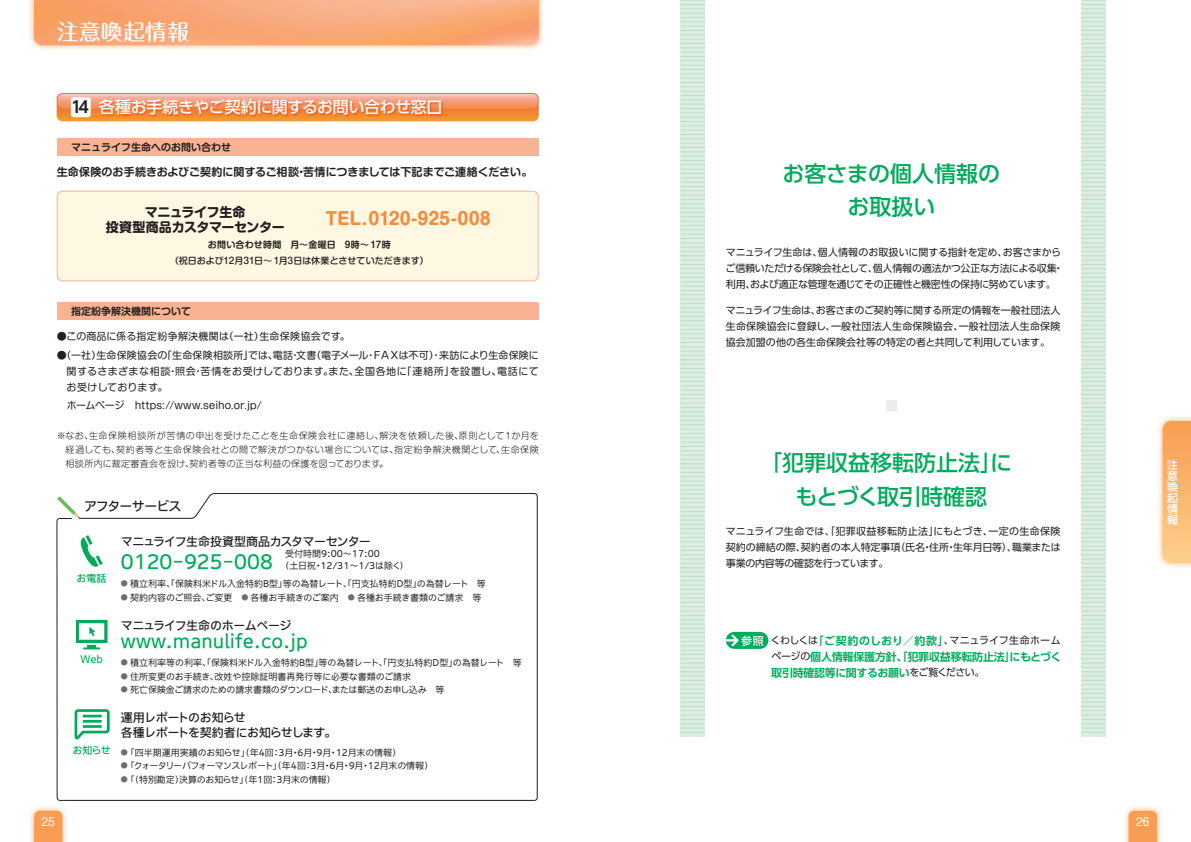
<style>
.page{position:relative;width:1191px;height:842px;background:#fff}
.page>*{position:absolute;margin:0;border:0;box-sizing:border-box;transform-origin:0 0}
.t1{font:500 22px/33px "UD Shin Go Pro";color:#00ab5b;text-align:center}
.t2{font:500 22px "UD Shin Go Pro";letter-spacing:-.03em;color:#00ab5b}
.t3{font:500 22px "Maru Fo Pro";letter-spacing:.01em;color:#fff}
.t4{font:500 19.2px "Iwa UCDA Goth Std";color:#00ab5b}
.t5{font:500 18.1px "Iwa UCDA Goth Std";color:#00ab5b}
.t6{font:700 17px "Shin M Go Pro";letter-spacing:-.01em;color:#f58b3c}
.t7{font:500 16px "UD Shin Go Pro";letter-spacing:-.02em;color:#fff}
.t8{font:700 13px/15px "Shin M Go Pro";letter-spacing:-.03em;color:#231f20;text-align:center}
.t9{font:500 13px "Iwa UCDA Goth Std";letter-spacing:-.07em;color:#231f20}
.t10{font:500 12px/15px "Iwa UCDA Goth Std";letter-spacing:-.045em;color:#231f20}
.t11{font:700 11px/16px "UD Shin Go Pro De";letter-spacing:-.025em;color:#00ab5b}
.t12{font:700 11px "Shin M Go Pro De";letter-spacing:-.005em;color:#231f20}
.t13{font:500 11px/11px "Shin M Go Pro";color:#fff;text-align:justify}
.t14{font:11px "Shin M Go Pro";color:#fff}
.t15{font:500 11px "UD Shin Go Pro";color:#fff}
.t16{font:10px/16px "UD Shin Go Pro";letter-spacing:-.02em;color:#231f20;text-align:justify}
.t17{font:10px/16px "Shin M Go Pro";letter-spacing:.025em;color:#231f20;text-align:justify}
.t18{font:10px "Shin M Go Pro";letter-spacing:-.005em;color:#231f20}
.t19{font:700 10px "Shin M Go Pro De";color:#231f20}
.t20{font:500 10px "Iwa UCDA Goth Std";color:#00ab5b}
.t21{font:100 9px/12px "Iwa UCDA Goth Std";letter-spacing:-.01em;color:#231f20}
.t22{font:300 9px/14.2px "Shin M Go Pro";letter-spacing:.03em;color:#231f20;text-align:justify}
.t23{font:100 9px "Iwa UCDA Goth Std";letter-spacing:-.04em;color:#231f20}
.t24{font:500 9px "Shin M Go Pro";color:#231f20}
.t25{font:700 9px "Shin M Go Pro De";letter-spacing:.025em;color:#231f20}
.s1{font-family:"UD Shin Go Pro De";font-weight:700;color:#231f20}
.s2{font-size:7px;color:#6c6d70}
.s3{font-family:"UD Shin Go Pro De";font-weight:700;font-size:11px;color:#00ab5b}
.s4{font-family:"UD Shin Go Pro";font-weight:400;font-size:10px;color:#231f20}
</style>
<div class="page">
<div style="left:28px;top:804px;width:41px;height:38px;background:#f89d53;opacity:.75"></div>
<svg style="left:34px;top:811px;width:28px;height:31px"></svg>
<div style="left:1122px;top:804px;width:41px;height:38px;background:#f89d53;opacity:.75"></div>
<svg style="left:1128px;top:811px;width:29px;height:31px"></svg>
<div style="left:1156px;top:415px;width:35px;height:154px;background:#f89d53;opacity:.75"></div>
<svg style="left:1162px;top:421px;width:29px;height:142px;background:#fab771"></svg>
<svg style="left:57px;top:93px;width:482px;height:28px;background:#f49e67"></svg>
<svg style="left:99px;top:99px;width:344px;height:18px;background:#f17d41"></svg>
<div style="left:71px;top:97px;width:20px;height:20px;background:#fff;border-radius:3px"></div>
<div style="left:57px;top:138px;width:481px;height:18px;background:#f9b392"></div>
<div style="left:57px;top:302px;width:481px;height:18px;background:#f9b392"></div>
<div style="left:57px;top:191px;width:481px;height:90px;background:#fef8e2;border-radius:6px"></div>
<div style="left:57px;top:191px;width:482px;height:90px;border:1px solid #f9b392;border-radius:6px"></div>
<div style="left:28px;top:0;width:517px;height:52px;background:#f89d53;opacity:.75"></div>
<img style="left:34px;top:0;width:505px;height:45px">
<div style="left:726px;top:632px;width:42px;height:17px;background:#00ab5b;border-radius:9px"></div>
<svg style="left:726px;top:634px;width:12px;height:12px"></svg>
<div style="left:886px;top:400px;width:11px;height:11px;background:#e9ebec"></div>
<svg style="left:680px;top:0;width:25px;height:733px;background:#d4ead9"></svg>
<svg style="left:1081px;top:0;width:25px;height:733px;background:#d4ead9"></svg>
<svg style="left:57px;top:493px;width:480px;height:308px"></svg>
<svg style="left:57px;top:496px;width:22px;height:22px"></svg>
<svg style="left:77px;top:535px;width:26px;height:34px"></svg>
<svg style="left:76px;top:620px;width:31px;height:29px"></svg>
<svg style="left:73px;top:708px;width:38px;height:30px"></svg>
<h1 class="t3" style="left:57px;top:14px;width:134px">注意喚起情報</h1>
<h3 class="t7" style="left:71px;top:94px;width:373px"><span class="s1">14</span> 各種お手続きやご契約に関するお問い合わせ窓口</h3>
<p class="t19" style="left:71px;top:139px;width:161px">マニュライフ生命へのお問い合わせ</p>
<p class="t12" style="left:57px;top:163px;width:477px">生命保険のお手続きおよびご契約に関するご相談・苦情につきましては下記までご連絡ください。</p>
<h3 class="t8" style="left:106px;top:203px;width:180px">マニュライフ生命<br>投資型商品カスタマーセンター</h3>
<p class="t25" style="left:208px;top:237px;width:184px">お問い合わせ時間　月～金曜日 9時～ 17時</p>
<p class="t24" style="left:170px;top:253px;width:260px">（祝日および12月31日～ 1月3日は休業とさせていただきます）</p>
<h3 class="t6" style="left:325px;top:205px;width:167px">TEL.0120-925-008</h3>
<p class="t19" style="left:71px;top:303px;width:121px">指定紛争解決機関について</p>
<p class="t17" style="left:57px;top:327px;width:295px">●この商品に係る指定紛争解決機関は（一社）生命保険協会です。</p>
<p class="t17" style="left:67px;top:346px;width:473px;text-indent:-10px">●（一社）生命保険協会の「生命保険相談所」では、電話・文書（電子メール・ＦＡＸは不可）・来訪により生命保険に関するさまざまな相談・照会・苦情をお受けしております。また、全国各地に「連絡所」を設置し、電話にてお受けしております。</p>
<p class="t18" style="left:67px;top:397px;width:196px">ホームページ　https://www.seiho.or.jp/</p>
<p class="t22" style="left:65px;top:427px;width:475px;text-indent:-9px">※なお、生命保険相談所が苦情の申出を受けたことを生命保険会社に連絡し、解決を依頼した後、原則として１か月を経過しても、契約者等と生命保険会社との間で解決がつかない場合については、指定紛争解決機関として、生命保険相談所内に裁定審査会を設け、契約者等の正当な利益の保護を図っております。</p>
<h3 class="t9" style="left:84px;top:497px;width:99px">アフターサービス</h3>
<p class="t20" style="left:77px;top:571px;width:31px">お電話</p>
<p class="t20" style="left:80px;top:652px;width:24px">Web</p>
<p class="t20" style="left:72px;top:743px;width:40px">お知らせ</p>
<p class="t10" style="left:121px;top:533px;width:252px">マニュライフ生命投資型商品カスタマーセンター</p>
<h2 class="t4" style="left:121px;top:547px;width:153px">0120-925-008</h2>
<p class="t21" style="left:280px;top:547px;width:130px;text-indent:4px">受付時間9:00～17:00<br>（土日祝・12/31～1/3は除く）</p>
<p class="t21" style="left:121px;top:577px;width:366px"><span class="s2">●</span> 積立利率、「保険料米ドル入金特約B型」等の為替レート、「円支払特約D型」の為替レート　等</p>
<p class="t21" style="left:121px;top:591px;width:362px"><span class="s2">●</span> 契約内容のご照会、ご変更　<span class="s2">●</span> 各種お手続きのご案内　<span class="s2">●</span> 各種お手続き書類のご請求　等</p>
<p class="t10" style="left:121px;top:618px;width:172px">マニュライフ生命のホームページ</p>
<h3 class="t5" style="left:121px;top:628px;width:188px">www.manulife.co.jp</h3>
<p class="t21" style="left:121px;top:656px;width:402px"><span class="s2">●</span> 積立利率等の利率、「保険料米ドル入金特約B型」等の為替レート、「円支払特約D型」の為替レート　等</p>
<p class="t21" style="left:121px;top:670px;width:291px"><span class="s2">●</span> 住所変更のお手続き、改姓や控除証明書再発行等に必要な書類のご請求</p>
<p class="t21" style="left:121px;top:683px;width:325px"><span class="s2">●</span> 死亡保険金ご請求のための請求書類のダウンロード、または郵送のお申し込み　等</p>
<p class="t10" style="left:121px;top:709px;width:217px">運用レポートのお知らせ<br>各種レポートを契約者にお知らせします。</p>
<p class="t21" style="left:121px;top:746px;width:282px"><span class="s2">●</span>「四半期運用実績のお知らせ」（年4回：3月・6月・9月・12月末の情報）</p>
<p class="t23" style="left:121px;top:759px;width:314px"><span class="s2">●</span>「クォータリーパフォーマンスレポート」（年4回：3月・6月・9月・12月末の情報）</p>
<p class="t21" style="left:121px;top:773px;width:216px"><span class="s2">●</span>「（特別勘定）決算のお知らせ」（年1回：3月末の情報）</p>
<h1 class="t1" style="left:782px;top:157px;width:219px">お客さまの個人情報のお取扱い</h1>
<p class="t16" style="left:725px;top:243px;width:339px;text-align:left">マニュライフ生命は、個人情報のお取扱いに関する指針を定め、お客さまからご信頼いただける保険会社として、個人情報の適法かつ公正な方法による収集・利用、および適正な管理を通じてその正確性と機密性の保持に努めています。</p>
<p class="t16" style="left:726px;top:301px;width:336px">マニュライフ生命は、お客さまのご契約等に関する所定の情報を一般社団法人生命保険協会に登録し、一般社団法人生命保険協会、一般社団法人生命保険協会加盟の他の各生命保険会社等の特定の者と共同して利用しています。</p>
<h1 class="t1" style="left:760px;top:446px;width:253px">「犯罪収益移転防止法」に</h1>
<h1 class="t2" style="left:795px;top:478px;width:193px">もとづく取引時確認</h1>
<p class="t16" style="left:726px;top:522px;width:336px">マニュライフ生命では、「犯罪収益移転防止法」にもとづき、一定の生命保険契約の締結の際、契約者の本人特定事項（氏名・住所・生年月日等）、職業または事業の内容等の確認を行っています。</p>
<p class="t15" style="left:741px;top:632px;width:24px">参照</p>
<p class="t16" style="left:770px;top:632px;width:292px">くわしくは<span class="s3">「ご契約のしおり／約款」</span>、マニュライフ生命ホーム</p>
<p class="t11" style="left:771px;top:648px;width:291px"><span class="s4">ページの</span>個人情報保護方針、「犯罪収益移転防止法」にもとづく取引時確認等に関するお願い<span class="s4">をご覧ください。</span></p>
<p class="t14" style="left:41px;top:813px;width:15px">25</p>
<p class="t14" style="left:1136px;top:813px;width:15px">26</p>
<p class="t13" style="left:1167px;top:458px;width:12px">注意喚起情報</p>
</div>
